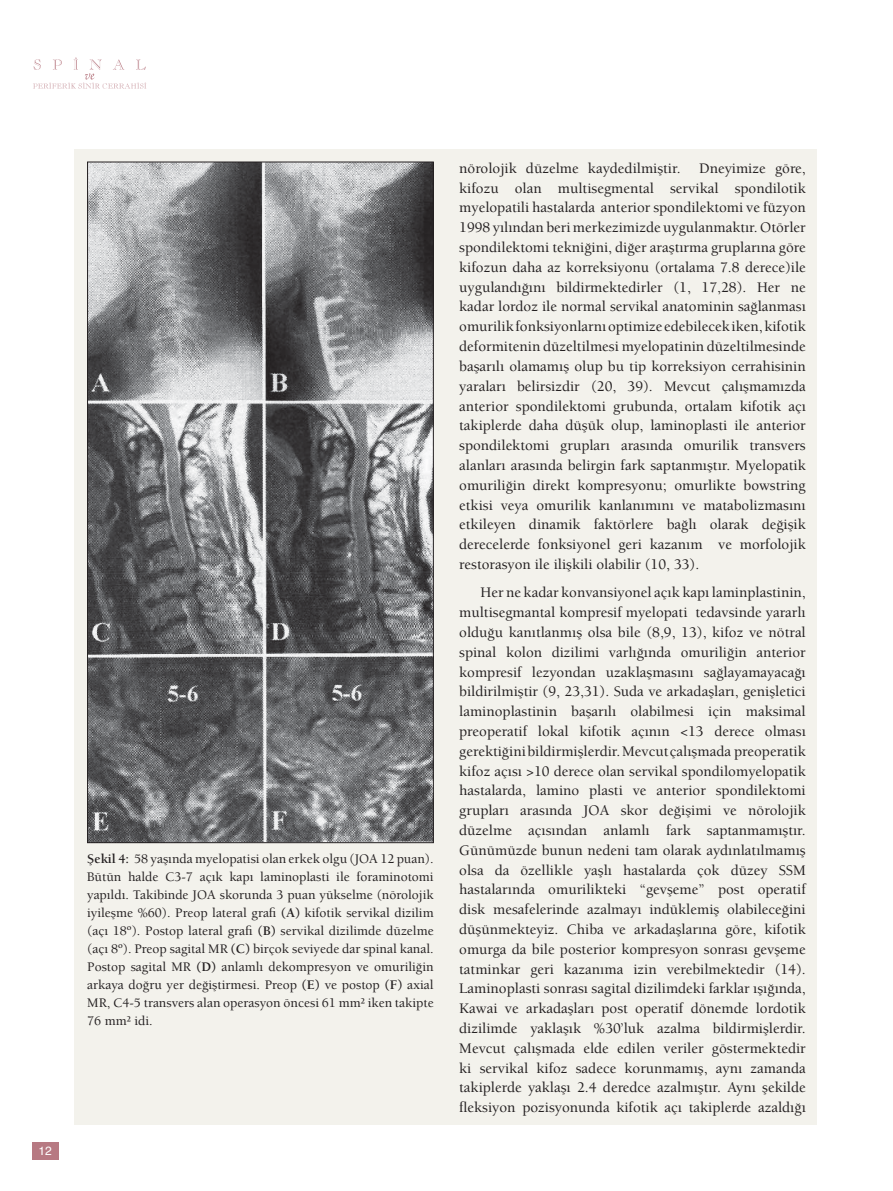
<style>
.page{position:relative;width:893px;height:1191px;background:#fff}
.page>*{position:absolute;margin:0;border:0;box-sizing:border-box;transform-origin:0 0}
.t1{font:500 15px/19.8px "Berkeley";color:#231f20;text-align:justify}
.t2{font:500 13.5px/18px "Berkeley";color:#231f20;text-align:justify}
.t3{font:12px "Helvetica";color:#fff}
.s1{font-weight:700}
</style>
<div class="page">
<svg style="left:33px;top:57px;width:113px;height:32px"></svg>
<div style="left:32px;top:1141px;width:26px;height:18px;background:#b77982"></div>
<div style="left:74px;top:149px;width:743px;height:975px;background:#f3f2ec"></div>
<img style="left:89px;top:164px;width:343px;height:677px">
<p class="t3" style="left:38px;top:1146px;width:15px">12</p>
<p class="t2" style="left:87px;top:851px;width:348px"><span class="s1">Şekil 4:</span> 58 yaşında myelopatisi olan erkek olgu (JOA 12 puan).<br>Bütün halde C3-7 açık kapı laminoplasti ile foraminotomi yapıldı. Takibinde JOA skorunda 3 puan yükselme (nörolojik iyileşme %60). Preop lateral grafi <span class="s1">(A)</span> kifotik servikal dizilim (açı 18º). Postop lateral grafi <span class="s1">(B)</span> servikal dizilimde düzelme (açı 8º). Preop sagital MR <span class="s1">(C)</span> birçok seviyede dar spinal kanal.<br>Postop sagital MR <span class="s1">(D)</span> anlamlı dekompresyon ve omuriliğin arkaya doğru yer değiştirmesi. Preop <span class="s1">(E)</span> ve postop <span class="s1">(F)</span> axial MR, C4-5 transvers alan operasyon öncesi 61 mm² iken takipte 76 mm² idi.</p>
<p class="t1" style="left:459px;top:159px;width:348px">nörolojik düzelme kaydedilmiştir. Dneyimize göre, kifozu olan multisegmental servikal spondilotik myelopatili hastalarda anterior spondilektomi ve füzyon 1998 yılından beri merkezimizde uygulanmaktır. Otörler spondilektomi tekniğini, diğer araştırma gruplarına göre kifozun daha az korreksiyonu (ortalama 7.8 derece)ile uygulandığını bildirmektedirler (1, 17,28). Her ne kadar lordoz ile normal servikal anatominin sağlanması omurilik fonksiyonlarnı optimize edebilecek iken, kifotik deformitenin düzeltilmesi myelopatinin düzeltilmesinde başarılı olamamış olup bu tip korreksiyon cerrahisinin yaraları belirsizdir (20, 39). Mevcut çalışmamızda anterior spondilektomi grubunda, ortalam kifotik açı takiplerde daha düşük olup, laminoplasti ile anterior spondilektomi grupları arasında omurilik transvers alanları arasında belirgin fark saptanmıştır. Myelopatik omuriliğin direkt kompresyonu; omurlikte bowstring etkisi veya omurilik kanlanımını ve matabolizmasını etkileyen dinamik faktörlere bağlı olarak değişik derecelerde fonksiyonel geri kazanım ve morfolojik restorasyon ile ilişkili olabilir (10, 33).</p>
<p class="t1" style="left:459px;top:584px;width:348px;text-indent:21px">Her ne kadar konvansiyonel açık kapı laminplastinin, multisegmantal kompresif myelopati tedavsinde yararlı olduğu kanıtlanmış olsa bile (8,9, 13), kifoz ve nötral spinal kolon dizilimi varlığında omuriliğin anterior kompresif lezyondan uzaklaşmasını sağlayamayacağı bildirilmiştir (9, 23,31). Suda ve arkadaşları, genişletici laminoplastinin başarılı olabilmesi için maksimal preoperatif lokal kifotik açının &lt;13 derece olması gerektiğini bildirmişlerdir. Mevcut çalışmada preoperatik kifoz açısı &gt;10 derece olan servikal spondilomyelopatik hastalarda, lamino plasti ve anterior spondilektomi grupları arasında JOA skor değişimi ve nörolojik düzelme açısından anlamlı fark saptanmamıştır.<br>Günümüzde bunun nedeni tam olarak aydınlatılmamış olsa da özellikle yaşlı hastalarda çok düzey SSM hastalarında omurilikteki “gevşeme” post operatif disk mesafelerinde azalmayı indüklemiş olabileceğini düşünmekteyiz. Chiba ve arkadaşlarına göre, kifotik omurga da bile posterior kompresyon sonrası gevşeme tatminkar geri kazanıma izin verebilmektedir (14).<br>Laminoplasti sonrası sagital dizilimdeki farklar ışığında, Kawai ve arkadaşları post operatif dönemde lordotik dizilimde yaklaşık %30’luk azalma bildirmişlerdir.<br>Mevcut çalışmada elde edilen veriler göstermektedir ki servikal kifoz sadece korunmamış, aynı zamanda takiplerde yaklaşı 2.4 deredce azalmıştır. Aynı şekilde fleksiyon pozisyonunda kifotik açı takiplerde azaldığı</p>
</div>
